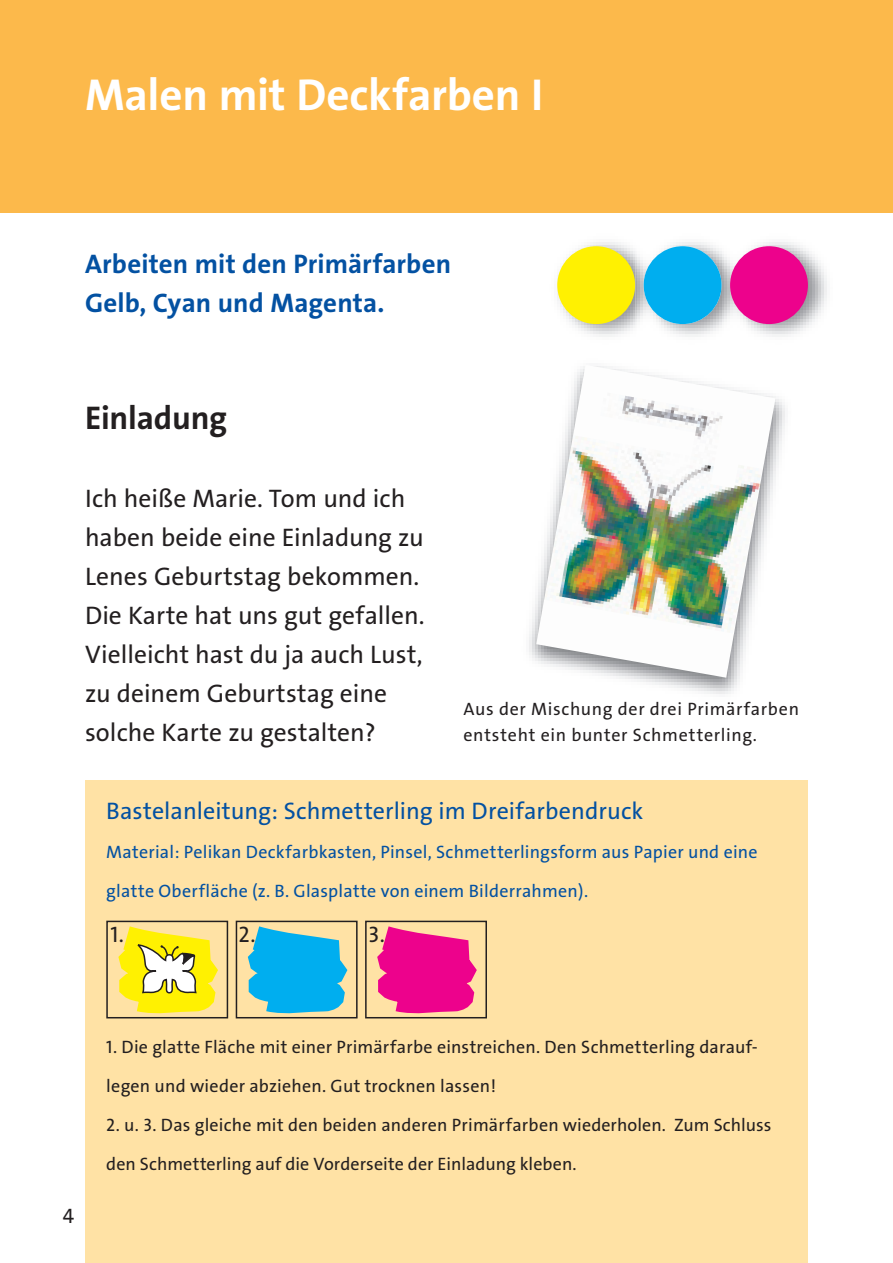
<style>
.page{position:relative;width:893px;height:1263px;background:#fff}
.page>*{position:absolute;margin:0;border:0;box-sizing:border-box;transform-origin:0 0}
.t1{font:700 45px "Pelikan The Sans";letter-spacing:-.005em;color:#fff}
.t2{font:700 33px "Pelikan The Sans";letter-spacing:-.005em;color:#231f20}
.t3{font:700 27px/39px "Pelikan The Sans";letter-spacing:.005em;color:#0351a2}
.t4{font:25.5px/39px "Pelikan The Sans";color:#231f20}
.t5{font:24px "Pelikan The Sans";letter-spacing:.005em;color:#0351a2}
.t6{font:22.5px "Pelikan The Sans";color:#231f20}
.t7{font:21px "Pelikan The Sans";color:#231f20}
.t8{font:18px/39px "Pelikan The Sans";letter-spacing:.015em;color:#231f20}
.t9{font:18px/39px "Pelikan The Sans";letter-spacing:.015em;color:#0351a2}
.t10{font:18px/25.2px "Pelikan The Sans";letter-spacing:.04em;color:#231f20}
</style>
<div class="page">
<div style="left:0;top:0;width:893px;height:213px;background:#fcb94b"></div>
<div style="left:85px;top:780px;width:723px;height:483px;background:#ffe2a5"></div>
<img style="left:529px;top:396px;width:256px;height:298px">
<img style="left:536px;top:366px;width:239px;height:312px">
<svg style="left:106px;top:920px;width:381px;height:99px"></svg>
<img style="left:557px;top:242px;width:79px;height:95px">
<div style="left:557px;top:246px;width:78px;height:78px;background:#fff101;border-radius:50%"></div>
<img style="left:660px;top:242px;width:62px;height:95px">
<img style="left:636px;top:253px;width:24px;height:72px">
<div style="left:644px;top:246px;width:77px;height:78px;background:#00aeef;border-radius:50%"></div>
<img style="left:746px;top:242px;width:81px;height:95px">
<img style="left:722px;top:254px;width:24px;height:71px">
<div style="left:730px;top:246px;width:78px;height:78px;background:#ed028c;border-radius:50%"></div>
<h1 class="t1" style="left:85px;top:79px;width:460px">Malen mit Deckfarben I</h1>
<h3 class="t3" style="left:85px;top:247px;width:368px">Arbeiten mit den Primärfarben<br>Gelb, Cyan und Magenta.</h3>
<h2 class="t2" style="left:85px;top:406px;width:144px">Einladung</h2>
<h3 class="t4" style="left:85px;top:482px;width:341px">Ich heiße Marie. Tom und ich haben beide eine Einladung zu<br>Lenes Geburtstag bekommen.<br>Die Karte hat uns gut gefallen.<br>Vielleicht hast du ja auch Lust, zu deinem Geburtstag eine solche Karte zu gestalten?</h3>
<p class="t10" style="left:463px;top:699px;width:337px">Aus der Mischung der drei Primärfarben entsteht ein bunter Schmetterling.</p>
<h3 class="t5" style="left:106px;top:802px;width:539px">Bastelanleitung: Schmetterling im Dreifarbendruck</h3>
<p class="t9" style="left:106px;top:834px;width:653px">Material: Pelikan Deckfarbkasten, Pinsel, Schmetterlingsform aus Papier und eine glatte Oberfläche (z. B. Glasplatte von einem Bilderrahmen).</p>
<p class="t6" style="left:111px;top:926px;width:15px">1.</p>
<p class="t6" style="left:239px;top:926px;width:18px">2.</p>
<p class="t6" style="left:369px;top:926px;width:18px">3.</p>
<p class="t7" style="left:63px;top:1209px;width:13px">4</p>
<p class="t8" style="left:106px;top:1029px;width:653px">1. Die glatte Fläche mit einer Primärfarbe einstreichen. Den Schmetterling darauf&shy;legen und wieder abziehen. Gut trocknen lassen!</p>
<p class="t8" style="left:106px;top:1107px;width:667px">2. u. 3. Das gleiche mit den beiden anderen Primärfarben wiederholen. Zum Schluss den Schmetterling auf die Vorderseite der Einladung kleben.</p>
</div>
